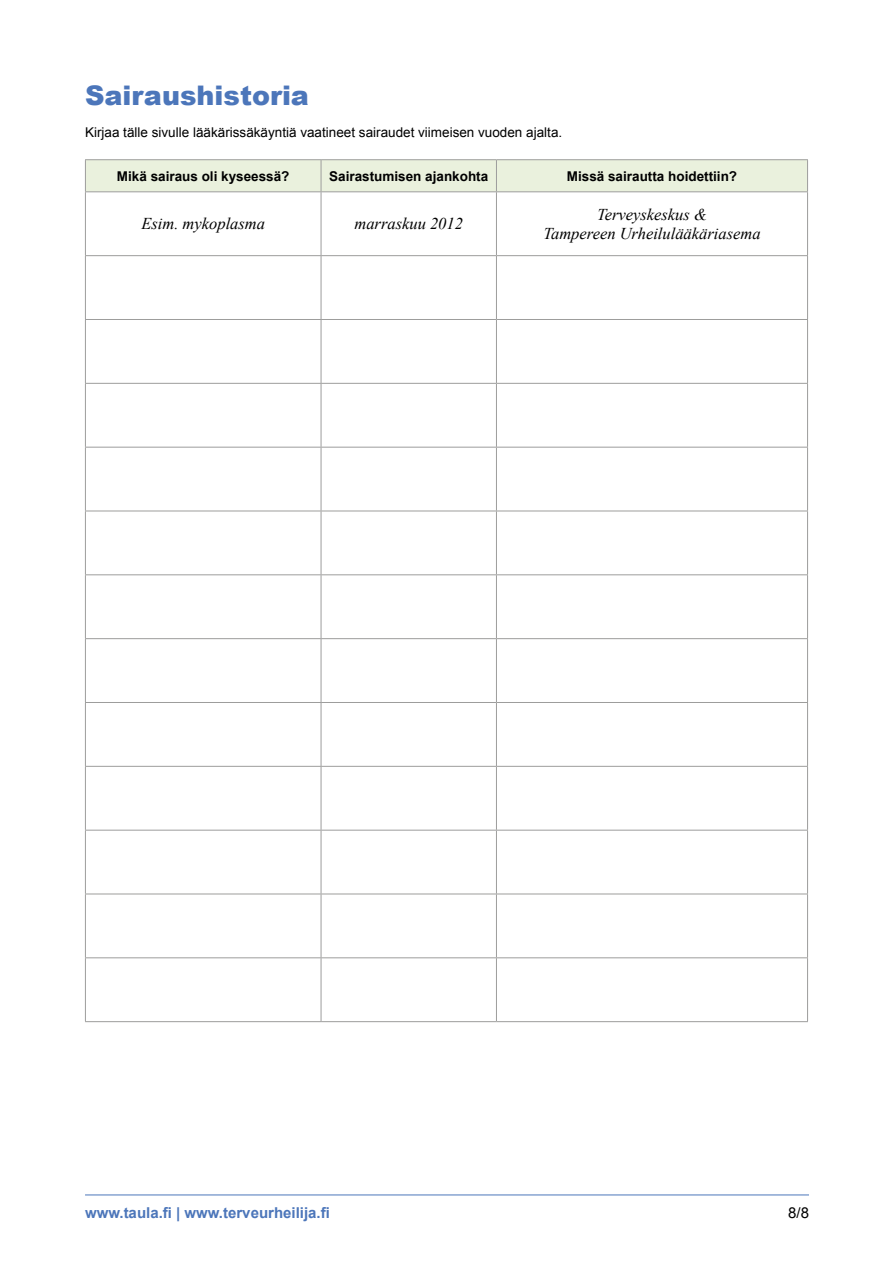
<style>
.page{position:relative;width:893px;height:1263px;background:#fff}
.page>*{position:absolute;margin:0;border:0;box-sizing:border-box;transform-origin:0 0}
.t1{font:900 27px "Arial";color:#4c76ba}
.t2{font:italic 16.5px/19.8px "Times New Roman";color:#000;text-align:center}
.t3{font:700 15px "Arial";color:#4c76ba}
.t4{font:15px "Arial";color:#000}
.t5{font:13.5px "Arial";color:#000}
.t6{font:700 13.5px "Arial";color:#000}
</style>
<div class="page">
<hr style="left:85px;top:1194px;width:724px;height:1px;background:#4c76ba">
<div style="left:86px;top:160px;width:721px;height:31px;background:#eaf1dd"></div>
<hr style="left:85px;top:159px;width:236px;height:1px;background:#9d9d9c">
<hr style="left:85px;top:160px;width:1px;height:31px;background:#9d9d9c">
<hr style="left:321px;top:159px;width:175px;height:1px;background:#9d9d9c">
<hr style="left:321px;top:160px;width:1px;height:31px;background:#9d9d9c">
<hr style="left:496px;top:159px;width:312px;height:1px;background:#9d9d9c">
<hr style="left:496px;top:160px;width:1px;height:31px;background:#9d9d9c">
<hr style="left:807px;top:160px;width:1px;height:31px;background:#9d9d9c">
<hr style="left:85px;top:191px;width:236px;height:1px;background:#9d9d9c">
<hr style="left:85px;top:192px;width:1px;height:63px;background:#9d9d9c">
<hr style="left:321px;top:191px;width:175px;height:1px;background:#9d9d9c">
<hr style="left:321px;top:192px;width:1px;height:63px;background:#9d9d9c">
<hr style="left:496px;top:191px;width:312px;height:1px;background:#9d9d9c">
<hr style="left:496px;top:192px;width:1px;height:63px;background:#9d9d9c">
<hr style="left:807px;top:192px;width:1px;height:63px;background:#9d9d9c">
<hr style="left:85px;top:255px;width:236px;height:1px;background:#9d9d9c">
<hr style="left:85px;top:256px;width:1px;height:63px;background:#9d9d9c">
<hr style="left:321px;top:255px;width:175px;height:1px;background:#9d9d9c">
<hr style="left:321px;top:256px;width:1px;height:63px;background:#9d9d9c">
<hr style="left:496px;top:255px;width:312px;height:1px;background:#9d9d9c">
<hr style="left:496px;top:256px;width:1px;height:63px;background:#9d9d9c">
<hr style="left:807px;top:256px;width:1px;height:63px;background:#9d9d9c">
<hr style="left:85px;top:319px;width:236px;height:1px;background:#9d9d9c">
<hr style="left:85px;top:320px;width:1px;height:63px;background:#9d9d9c">
<hr style="left:321px;top:319px;width:175px;height:1px;background:#9d9d9c">
<hr style="left:321px;top:320px;width:1px;height:63px;background:#9d9d9c">
<hr style="left:496px;top:319px;width:312px;height:1px;background:#9d9d9c">
<hr style="left:496px;top:320px;width:1px;height:63px;background:#9d9d9c">
<hr style="left:807px;top:320px;width:1px;height:63px;background:#9d9d9c">
<hr style="left:85px;top:383px;width:236px;height:1px;background:#9d9d9c">
<hr style="left:85px;top:384px;width:1px;height:63px;background:#9d9d9c">
<hr style="left:321px;top:383px;width:175px;height:1px;background:#9d9d9c">
<hr style="left:321px;top:384px;width:1px;height:63px;background:#9d9d9c">
<hr style="left:496px;top:383px;width:312px;height:1px;background:#9d9d9c">
<hr style="left:496px;top:384px;width:1px;height:63px;background:#9d9d9c">
<hr style="left:807px;top:384px;width:1px;height:63px;background:#9d9d9c">
<hr style="left:85px;top:447px;width:236px;height:1px;background:#9d9d9c">
<hr style="left:85px;top:447px;width:1px;height:64px;background:#9d9d9c">
<hr style="left:321px;top:447px;width:175px;height:1px;background:#9d9d9c">
<hr style="left:321px;top:447px;width:1px;height:64px;background:#9d9d9c">
<hr style="left:496px;top:447px;width:312px;height:1px;background:#9d9d9c">
<hr style="left:496px;top:447px;width:1px;height:64px;background:#9d9d9c">
<hr style="left:807px;top:447px;width:1px;height:64px;background:#9d9d9c">
<hr style="left:85px;top:511px;width:236px;height:1px;background:#9d9d9c">
<hr style="left:85px;top:511px;width:1px;height:63px;background:#9d9d9c">
<hr style="left:321px;top:511px;width:175px;height:1px;background:#9d9d9c">
<hr style="left:321px;top:511px;width:1px;height:63px;background:#9d9d9c">
<hr style="left:496px;top:511px;width:312px;height:1px;background:#9d9d9c">
<hr style="left:496px;top:511px;width:1px;height:63px;background:#9d9d9c">
<hr style="left:807px;top:511px;width:1px;height:63px;background:#9d9d9c">
<hr style="left:85px;top:574px;width:236px;height:1px;background:#9d9d9c">
<hr style="left:85px;top:575px;width:1px;height:63px;background:#9d9d9c">
<hr style="left:321px;top:574px;width:175px;height:1px;background:#9d9d9c">
<hr style="left:321px;top:575px;width:1px;height:63px;background:#9d9d9c">
<hr style="left:496px;top:574px;width:312px;height:1px;background:#9d9d9c">
<hr style="left:496px;top:575px;width:1px;height:63px;background:#9d9d9c">
<hr style="left:807px;top:575px;width:1px;height:63px;background:#9d9d9c">
<hr style="left:85px;top:638px;width:236px;height:1px;background:#9d9d9c">
<hr style="left:85px;top:639px;width:1px;height:63px;background:#9d9d9c">
<hr style="left:321px;top:638px;width:175px;height:1px;background:#9d9d9c">
<hr style="left:321px;top:639px;width:1px;height:63px;background:#9d9d9c">
<hr style="left:496px;top:638px;width:312px;height:1px;background:#9d9d9c">
<hr style="left:496px;top:639px;width:1px;height:63px;background:#9d9d9c">
<hr style="left:807px;top:639px;width:1px;height:63px;background:#9d9d9c">
<hr style="left:85px;top:702px;width:236px;height:1px;background:#9d9d9c">
<hr style="left:85px;top:703px;width:1px;height:63px;background:#9d9d9c">
<hr style="left:321px;top:702px;width:175px;height:1px;background:#9d9d9c">
<hr style="left:321px;top:703px;width:1px;height:63px;background:#9d9d9c">
<hr style="left:496px;top:702px;width:312px;height:1px;background:#9d9d9c">
<hr style="left:496px;top:703px;width:1px;height:63px;background:#9d9d9c">
<hr style="left:807px;top:703px;width:1px;height:63px;background:#9d9d9c">
<hr style="left:85px;top:766px;width:236px;height:1px;background:#9d9d9c">
<hr style="left:85px;top:767px;width:1px;height:63px;background:#9d9d9c">
<hr style="left:321px;top:766px;width:175px;height:1px;background:#9d9d9c">
<hr style="left:321px;top:767px;width:1px;height:63px;background:#9d9d9c">
<hr style="left:496px;top:766px;width:312px;height:1px;background:#9d9d9c">
<hr style="left:496px;top:767px;width:1px;height:63px;background:#9d9d9c">
<hr style="left:807px;top:767px;width:1px;height:63px;background:#9d9d9c">
<hr style="left:85px;top:830px;width:236px;height:1px;background:#9d9d9c">
<hr style="left:85px;top:830px;width:1px;height:64px;background:#9d9d9c">
<hr style="left:321px;top:830px;width:175px;height:1px;background:#9d9d9c">
<hr style="left:321px;top:830px;width:1px;height:64px;background:#9d9d9c">
<hr style="left:496px;top:830px;width:312px;height:1px;background:#9d9d9c">
<hr style="left:496px;top:830px;width:1px;height:64px;background:#9d9d9c">
<hr style="left:807px;top:830px;width:1px;height:64px;background:#9d9d9c">
<hr style="left:85px;top:894px;width:236px;height:1px;background:#9d9d9c">
<hr style="left:85px;top:894px;width:1px;height:63px;background:#9d9d9c">
<hr style="left:321px;top:894px;width:175px;height:1px;background:#9d9d9c">
<hr style="left:321px;top:894px;width:1px;height:63px;background:#9d9d9c">
<hr style="left:496px;top:894px;width:312px;height:1px;background:#9d9d9c">
<hr style="left:496px;top:894px;width:1px;height:63px;background:#9d9d9c">
<hr style="left:807px;top:894px;width:1px;height:63px;background:#9d9d9c">
<hr style="left:85px;top:957px;width:236px;height:1px;background:#9d9d9c">
<hr style="left:85px;top:958px;width:1px;height:63px;background:#9d9d9c">
<hr style="left:321px;top:957px;width:175px;height:1px;background:#9d9d9c">
<hr style="left:321px;top:958px;width:1px;height:63px;background:#9d9d9c">
<hr style="left:496px;top:957px;width:312px;height:1px;background:#9d9d9c">
<hr style="left:496px;top:958px;width:1px;height:63px;background:#9d9d9c">
<hr style="left:807px;top:958px;width:1px;height:63px;background:#9d9d9c">
<hr style="left:85px;top:1021px;width:236px;height:1px;background:#9d9d9c">
<hr style="left:321px;top:1021px;width:175px;height:1px;background:#9d9d9c">
<hr style="left:496px;top:1021px;width:312px;height:1px;background:#9d9d9c">
<h1 class="t1" style="left:85px;top:75px;width:225px">Sairaushistoria</h1>
<p class="t5" style="left:85px;top:124px;width:479px">Kirjaa tälle sivulle lääkärissäkäyntiä vaatineet sairaudet viimeisen vuoden ajalta.</p>
<p class="t6" style="left:117px;top:167px;width:174px">Mikä sairaus oli kyseessä?</p>
<p class="t6" style="left:329px;top:167px;width:161px">Sairastumisen ajankohta</p>
<p class="t6" style="left:567px;top:167px;width:172px">Missä sairautta hoidettiin?</p>
<p class="t2" style="left:141px;top:214px;width:125px">Esim. mykoplasma</p>
<p class="t2" style="left:354px;top:214px;width:110px">marraskuu 2012</p>
<p class="t2" style="left:543px;top:204px;width:219px">Terveyskeskus &amp;<br>Tampereen Urheilulääkäriasema</p>
<p class="t3" style="left:85px;top:1202px;width:246px">www.taula.fi | www.terveurheilija.fi</p>
<p class="t4" style="left:788px;top:1202px;width:22px">8/8</p>
</div>
